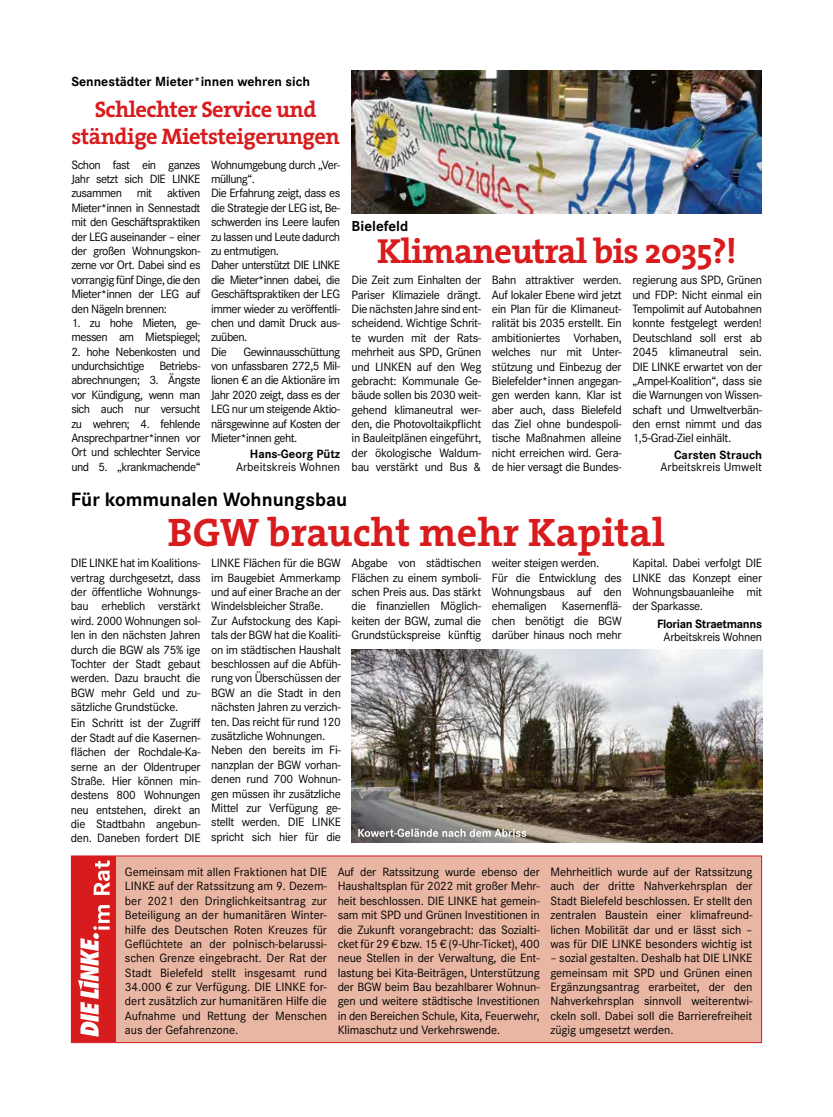
<style>
.page{position:relative;width:833px;height:1117px;background:#fff}
.page>*{position:absolute;margin:0;border:0;box-sizing:border-box;transform-origin:0 0}
.t1{font:700 40px "The Serif";color:#d81c1e}
.t2{font:700 35px "The Serif";letter-spacing:-.025em;color:#d81c1e}
.t3{font:700 22.5px/26.9px "The Serif";letter-spacing:-.025em;color:#d81c1e;text-align:center}
.t4{font:700 20px "Corporate S";color:#000}
.t5{font:700 15px "Corporate S";color:#000}
.t6{font:700 13.75px "Corporate S";color:#000}
.t7{font:12.5px/14.4px "Corporate S";letter-spacing:-.025em;color:#000;text-align:justify}
.t8{font:12.5px "Corporate S";color:#000}
.t9{font:700 12.5px "Corporate S";letter-spacing:-.005em;color:#000}
.t10{font:700 12.5px "Corporate S";letter-spacing:-.025em;color:#000}
</style>
<div class="page">
<div style="left:71px;top:855px;width:691px;height:187px;background:#e9b6a3"></div>
<div style="left:72px;top:856px;width:44px;height:185px;background:#d81c1e"></div>
<svg style="left:93px;top:860px;width:17px;height:69px"></svg>
<svg style="left:93px;top:932px;width:6px;height:7px"></svg>
<svg style="left:78px;top:937px;width:21px;height:99px"></svg>
<img style="left:351px;top:649px;width:411px;height:193px">
<img style="left:351px;top:71px;width:411px;height:143px">
<svg style="left:358px;top:828px;width:168px;height:8px"></svg>
<p class="t6" style="left:71px;top:71px;width:240px">Sennestädter Mieter*innen wehren sich</p>
<h3 class="t3" style="left:72px;top:95px;width:270px">Schlechter Service und ständige Mietsteigerungen</h3>
<p class="t7" style="left:71px;top:156px;width:131px">Schon fast ein ganzes Jahr setzt sich DIE LINKE zusammen mit aktiven Mieter*innen in Sennestadt mit den Geschäftspraktiken der LEG auseinander – einer der großen Wohnungskon&shy;zerne vor Ort. Dabei sind es vorrangig fünf Dinge, die den Mieter*innen der LEG auf den Nägeln brennen:</p>
<p class="t7" style="left:71px;top:314px;width:131px">1. zu hohe Mieten, ge&shy;messen am Mietspiegel;</p>
<p class="t7" style="left:71px;top:343px;width:131px">2. hohe Nebenkosten und undurchsichtige Betriebs&shy;abrechnungen; 3. Ängste vor Kündigung, wenn man sich auch nur versucht zu wehren; 4. fehlende Ansprechpartner*innen vor Ort und schlechter Service und 5. „krankmachende“</p>
<p class="t7" style="left:211px;top:156px;width:131px;text-align:left">Wohnumgebung durch „Ver&shy;müllung“.<br>Die Erfahrung zeigt, dass es die Strategie der LEG ist, Be&shy;schwerden ins Leere laufen zu lassen und Leute dadurch zu entmutigen.<br>Daher unterstützt DIE LINKE die Mieter*innen dabei, die<br>Geschäftspraktiken der LEG immer wieder zu veröffentli&shy;chen und damit Druck aus&shy;zuüben.<br>Die</p>
<p class="t7" style="left:211px;top:343px;width:131px;text-indent:32px">Gewinnausschüttung von unfassbaren 272,5 Mil&shy;lionen € an die Aktionäre im Jahr 2020 zeigt, dass es der LEG nur um steigende Aktio&shy;närsgewinne auf Kosten der Mieter*innen geht.</p>
<p class="t9" style="left:250px;top:444px;width:92px">Hans-Georg Pütz</p>
<p class="t8" style="left:236px;top:457px;width:106px">Arbeitskreis Wohnen</p>
<p class="t5" style="left:351px;top:214px;width:58px">Bielefeld</p>
<h2 class="t2" style="left:377px;top:221px;width:361px">Klimaneutral bis 2035?!</h2>
<p class="t7" style="left:351px;top:272px;width:131px">Die Zeit zum Einhalten der Pariser Klimaziele drängt.<br>Die nächsten Jahre sind ent&shy;scheidend. Wichtige Schrit&shy;te wurden mit der Rats&shy;mehrheit aus SPD, Grünen und LINKEN auf den Weg gebracht: Kommunale Ge&shy;bäude sollen bis 2030 weit&shy;gehend klimaneutral wer&shy;den, die Photovoltaikpflicht in Bauleitplänen eingeführt, der ökologische Waldum&shy;bau verstärkt und Bus &amp;</p>
<p class="t7" style="left:492px;top:272px;width:131px">Bahn attraktiver werden.<br>Auf lokaler Ebene wird jetzt ein Plan für die Klimaneut&shy;ralität bis 2035 erstellt. Ein ambitioniertes Vorhaben, welches nur mit Unter&shy;stützung und Einbezug der Bielefelder*innen angegan&shy;gen werden kann. Klar ist aber auch, dass Bielefeld das Ziel ohne bundespoli&shy;tische Maßnahmen alleine nicht erreichen wird. Gera&shy;de hier versagt die Bundes-</p>
<p class="t7" style="left:632px;top:272px;width:131px">regierung aus SPD, Grünen und FDP: Nicht einmal ein Tempolimit auf Autobahnen konnte festgelegt werden!<br>Deutschland soll erst ab 2045 klimaneutral sein.<br>DIE LINKE erwartet von der „Ampel-Koalition“, dass sie die Warnungen von Wissen&shy;schaft und Umweltverbän&shy;den ernst nimmt und das 1,5-Grad-Ziel einhält.</p>
<p class="t9" style="left:674px;top:444px;width:89px">Carsten Strauch</p>
<p class="t8" style="left:660px;top:457px;width:103px">Arbeitskreis Umwelt</p>
<h3 class="t4" style="left:71px;top:483px;width:278px">Für kommunalen Wohnungsbau</h3>
<h1 class="t1" style="left:168px;top:498px;width:498px">BGW braucht mehr Kapital</h1>
<p class="t7" style="left:71px;top:555px;width:131px">DIE LINKE hat im Koalitions&shy;vertrag durchgesetzt, dass der öffentliche Wohnungs&shy;bau erheblich verstärkt wird. 2000 Wohnungen sol&shy;len in den nächsten Jahren durch die BGW als 75% ige Tochter der Stadt gebaut werden. Dazu braucht die BGW mehr Geld und zu&shy;sätzliche Grundstücke.</p>
<p class="t7" style="left:71px;top:715px;width:131px">Ein Schritt ist der Zugriff der Stadt auf die Kasernen&shy;flächen der Rochdale-Ka&shy;serne an der Oldentruper Straße. Hier können min&shy;destens 800 Wohnungen neu entstehen, direkt an die Stadtbahn angebun&shy;den. Daneben fordert DIE</p>
<p class="t7" style="left:211px;top:555px;width:131px;text-align:left">LINKE Flächen für die BGW im Baugebiet Ammerkamp und auf einer Brache an der<br>Windelsbleicher Straße.<br>Zur Aufstockung des Kapi&shy;tals der BGW hat die Koaliti&shy;on im städtischen Haushalt beschlossen auf die Abfüh&shy;rung von Überschüssen der<br>BGW an die Stadt in den nächsten Jahren zu verzich&shy;ten. Das reicht für rund 120 zusätzliche Wohnungen.<br>Neben den bereits im Fi&shy;nanzplan der BGW vorhan&shy;denen rund 700 Wohnun&shy;gen müssen ihr zusätzliche<br>Mittel zur Verfügung ge&shy;stellt werden. DIE LINKE spricht sich hier für die</p>
<p class="t7" style="left:351px;top:555px;width:131px">Abgabe von städtischen Flächen zu einem symboli&shy;schen Preis aus. Das stärkt die finanziellen Möglich&shy;keiten der BGW, zumal die Grundstückspreise künftig</p>
<p class="t7" style="left:492px;top:555px;width:131px;text-align:left">weiter steigen werden.<br>Für die Entwicklung des<br>Wohnungsbaus auf den ehemaligen Kasernenflä&shy;chen benötigt die BGW darüber hinaus noch mehr</p>
<p class="t7" style="left:632px;top:555px;width:131px">Kapital. Dabei verfolgt DIE LINKE das Konzept einer Wohnungsbauanleihe mit der Sparkasse.</p>
<p class="t10" style="left:657px;top:614px;width:106px">Florian Straetmanns</p>
<p class="t7" style="left:663px;top:628px;width:100px">Arbeitskreis Wohnen</p>
<p class="t7" style="left:125px;top:863px;width:204px">Gemeinsam mit allen Fraktionen hat DIE LINKE auf der Ratssitzung am 9. Dezem&shy;ber 2021 den Dringlichkeitsantrag zur Beteiligung an der humanitären Winter&shy;hilfe des Deutschen Roten Kreuzes für Geflüchtete an der polnisch-belarussi&shy;schen Grenze eingebracht. Der Rat der Stadt Bielefeld stellt insgesamt rund 34.000 € zur Verfügung. DIE LINKE for&shy;dert zusätzlich zur humanitären Hilfe die Aufnahme und Rettung der Menschen aus der Gefahrenzone.</p>
<p class="t7" style="left:338px;top:863px;width:204px">Auf der Ratssitzung wurde ebenso der Haushaltsplan für 2022 mit großer Mehr&shy;heit beschlossen. DIE LINKE hat gemein&shy;sam mit SPD und Grünen Investitionen in die Zukunft vorangebracht: das Sozialti&shy;cket für 29 € bzw. 15 € (9-Uhr-Ticket), 400 neue Stellen in der Verwaltung, die Ent&shy;lastung bei Kita-Beiträgen, Unterstützung der BGW beim Bau bezahlbarer Wohnun&shy;gen und weitere städtische Investitionen in den Bereichen Schule, Kita, Feuerwehr, Klimaschutz und Verkehrswende.</p>
<p class="t7" style="left:550px;top:863px;width:204px">Mehrheitlich wurde auf der Ratssitzung auch der dritte Nahverkehrsplan der Stadt Bielefeld beschlossen. Er stellt den zentralen Baustein einer klimafreund&shy;lichen Mobilität dar und er lässt sich – was für DIE LINKE besonders wichtig ist</p>
<p class="t7" style="left:550px;top:949px;width:204px">– sozial gestalten. Deshalb hat DIE LINKE gemeinsam mit SPD und Grünen einen Ergänzungsantrag erarbeitet, der den Nahverkehrsplan sinnvoll weiterentwi&shy;ckeln soll. Dabei soll die Barrierefreiheit zügig umgesetzt werden.</p>
</div>
